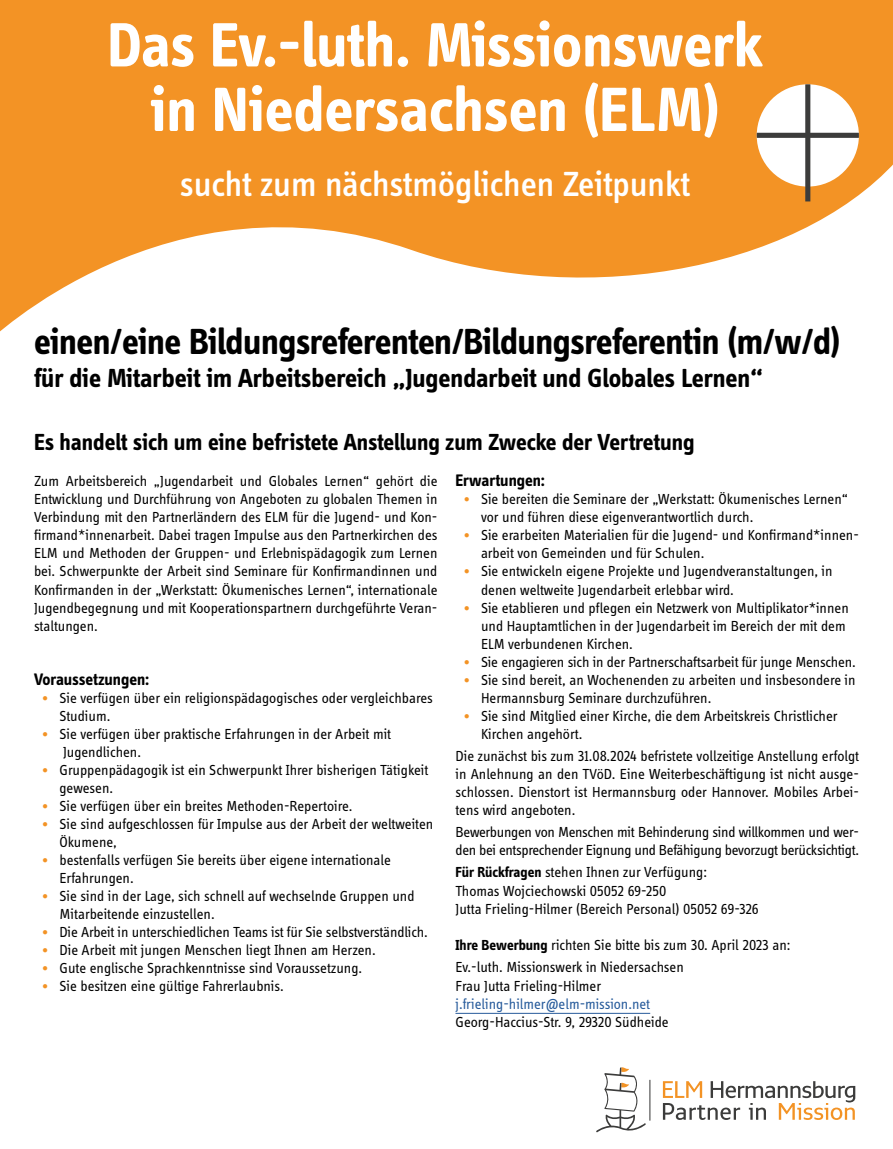
<style>
.page{position:relative;width:893px;height:1149px;background:#fff}
.page>*{position:absolute;margin:0;border:0;box-sizing:border-box;transform-origin:0 0}
.t1{font:700 64.5px "Info Display Pro";letter-spacing:-.005em;color:#fff}
.Default{font:700 37.5px "Info Display Pro";letter-spacing:-.015em;color:#000}
.t2{font:500 36px "Info Display Pro";color:#fff}
.Default-2{font:700 27px "Info Display Pro";letter-spacing:-.005em;color:#000}
.Fliesstext{font:700 24px "Info Display Pro";letter-spacing:-.005em;color:#000}
.Default-3{font:700 17.25px "Info Display Pro";color:#000}
.Fliesstext-2{font:15px/18px "Info Display Pro";color:#000}
.Fliesstext-3{font:15px/18px "Info Display Pro";letter-spacing:-.02em;color:#000}
.Fliesstext-4{font:15px "Info Display Pro";color:#275b9b}
.s1{font-weight:700;color:#f39325}
.s2{font-weight:700}
</style>
<div class="page">
<svg style="left:0;top:0;width:893px;height:332px;fill:#f39325"></svg>
<svg style="left:757px;top:84px;width:102px;height:117px"></svg>
<svg style="left:596px;top:1067px;width:259px;height:66px"></svg>
<hr style="left:455px;top:1012px;width:195px;height:1px;background:#275b9b">
<p class="t1" style="left:107px;top:6px;width:657px">Das Ev.-luth. Missionswerk</p>
<p class="t1" style="left:150px;top:70px;width:571px">in Niedersachsen (ELM)</p>
<p class="t2" style="left:180px;top:162px;width:512px">sucht zum nächstmöglichen Zeitpunkt</p>
<p class="Default" style="left:34px;top:318px;width:808px">einen/eine Bildungsreferenten/Bildungsreferentin (m/w/d)</p>
<p class="Default-2" style="left:34px;top:361px;width:730px">für die Mitarbeit im Arbeitsbereich „Jugendarbeit und Globales Lernen“</p>
<p class="Fliesstext" style="left:34px;top:427px;width:662px">Es handelt sich um eine befristete Anstellung zum Zwecke der Vertretung</p>
<p class="Fliesstext-2" style="left:34px;top:472px;width:405px;text-align:justify">Zum Arbeitsbereich „Jugendarbeit und Globales Lernen“ gehört die Entwicklung und Durchführung von Angeboten zu globalen Themen in Verbindung mit den Partnerländern des ELM für die Jugend- und Kon&shy;firmand*innenarbeit. Dabei tragen Impulse aus den Partnerkirchen des ELM und Methoden der Gruppen- und Erlebnispädagogik zum Lernen bei. Schwerpunkte der Arbeit sind Seminare für Konfirmandinnen und Konfirmanden in der „Werkstatt: Ökumenisches Lernen“, internationale Jugendbegegnung und mit Kooperationspartnern durchgeführte Veran&shy;staltungen.</p>
<p class="Default-3" style="left:34px;top:668px;width:117px">Voraussetzungen:</p>
<p class="Fliesstext-2" style="left:60px;top:688px;width:375px;text-indent:-17px"><span class="s1">•</span> Sie verfügen über ein religionspädagogisches oder vergleichbares<br>Studium.</p>
<p class="Fliesstext-2" style="left:63px;top:724px;width:330px;text-indent:-21px"><span class="s1">•</span> Sie verfügen über praktische Erfahrungen in der Arbeit mit<br>Jugendlichen.</p>
<p class="Fliesstext-2" style="left:60px;top:760px;width:370px;text-indent:-17px"><span class="s1">•</span> Gruppenpädagogik ist ein Schwerpunkt Ihrer bisherigen Tätigkeit gewesen.</p>
<p class="Fliesstext-2" style="left:43px;top:796px;width:311px"><span class="s1">•</span> Sie verfügen über ein breites Methoden-Repertoire.</p>
<p class="Fliesstext-2" style="left:60px;top:814px;width:375px;text-indent:-17px"><span class="s1">•</span> Sie sind aufgeschlossen für Impulse aus der Arbeit der weltweiten<br>Ökumene,</p>
<p class="Fliesstext-2" style="left:60px;top:850px;width:333px;text-indent:-17px"><span class="s1">•</span> bestenfalls verfügen Sie bereits über eigene internationale<br>Erfahrungen.</p>
<p class="Fliesstext-2" style="left:60px;top:886px;width:357px;text-indent:-17px"><span class="s1">•</span> Sie sind in der Lage, sich schnell auf wechselnde Gruppen und<br>Mitarbeitende einzustellen.</p>
<p class="Fliesstext-2" style="left:43px;top:922px;width:387px"><span class="s1">•</span> Die Arbeit in unterschiedlichen Teams ist für Sie selbstverständlich.</p>
<p class="Fliesstext-2" style="left:43px;top:940px;width:335px"><span class="s1">•</span> Die Arbeit mit jungen Menschen liegt Ihnen am Herzen.</p>
<p class="Fliesstext-2" style="left:43px;top:958px;width:321px"><span class="s1">•</span> Gute englische Sprachkenntnisse sind Voraussetzung.</p>
<p class="Fliesstext-2" style="left:43px;top:976px;width:243px"><span class="s1">•</span> Sie besitzen eine gültige Fahrerlaubnis.</p>
<p class="Default-3" style="left:455px;top:470px;width:91px">Erwartungen:</p>
<p class="Fliesstext-2" style="left:481px;top:490px;width:369px;text-indent:-17px"><span class="s1">•</span> Sie bereiten die Seminare der „Werkstatt: Ökumenisches Lernen“ vor und führen diese eigenverantwortlich durch.</p>
<p class="Fliesstext-2" style="left:481px;top:526px;width:379px;text-indent:-17px"><span class="s1">•</span> Sie erarbeiten Materialien für die Jugend- und Konfirmand*innen&shy;arbeit von Gemeinden und für Schulen.</p>
<p class="Fliesstext-2" style="left:481px;top:562px;width:353px;text-indent:-17px"><span class="s1">•</span> Sie entwickeln eigene Projekte und Jugendveranstaltungen, in denen weltweite Jugendarbeit erlebbar wird.</p>
<p class="Fliesstext-2" style="left:481px;top:598px;width:369px;text-indent:-17px"><span class="s1">•</span> Sie etablieren und pflegen ein Netzwerk von Multiplikator*innen und Hauptamtlichen in der Jugendarbeit im Bereich der mit dem<br>ELM verbundenen Kirchen.</p>
<p class="Fliesstext-2" style="left:464px;top:652px;width:393px"><span class="s1">•</span> Sie engagieren sich in der Partnerschaftsarbeit für junge Menschen.</p>
<p class="Fliesstext-2" style="left:481px;top:670px;width:376px;text-indent:-17px"><span class="s1">•</span> Sie sind bereit, an Wochenenden zu arbeiten und insbesondere in<br>Hermannsburg Seminare durchzuführen.</p>
<p class="Fliesstext-2" style="left:481px;top:706px;width:358px;text-indent:-17px"><span class="s1">•</span> Sie sind Mitglied einer Kirche, die dem Arbeitskreis Christlicher<br>Kirchen angehört.</p>
<p class="Fliesstext-2" style="left:455px;top:746px;width:405px;text-align:justify">Die zunächst bis zum 31.08.2024 befristete vollzeitige Anstellung erfolgt in Anlehnung an den TVöD. Eine Weiterbeschäftigung ist nicht ausge&shy;schlossen. Dienstort ist Hermannsburg oder Hannover. Mobiles Arbei&shy;tens wird angeboten.</p>
<p class="Fliesstext-3" style="left:455px;top:822px;width:405px">Bewerbungen von Menschen mit Behinderung sind willkommen und wer&shy;den bei entsprechender Eignung und Befähigung bevorzugt berücksichtigt.</p>
<p class="Fliesstext-2" style="left:455px;top:862px;width:253px"><span class="s2">Für Rückfragen</span> stehen Ihnen zur Verfügung:</p>
<p class="Fliesstext-2" style="left:455px;top:880px;width:212px">Thomas Wojciechowski 05052 69-250</p>
<p class="Fliesstext-2" style="left:455px;top:898px;width:305px">Jutta Frieling-Hilmer (Bereich Personal) 05052 69-326</p>
<p class="Fliesstext-2" style="left:455px;top:934px;width:337px"><span class="s2">Ihre Bewerbung</span> richten Sie bitte bis zum 30. April 2023 an:</p>
<p class="Fliesstext-2" style="left:455px;top:957px;width:230px">Ev.-luth. Missionswerk in Niedersachsen</p>
<p class="Fliesstext-2" style="left:455px;top:976px;width:147px">Frau Jutta Frieling-Hilmer</p>
<p class="Fliesstext-4" style="left:455px;top:994px;width:196px">j.frieling-hilmer@elm-mission.net</p>
<p class="Fliesstext-2" style="left:455px;top:1012px;width:215px">Georg-Haccius-Str. 9, 29320 Südheide</p>
</div>
